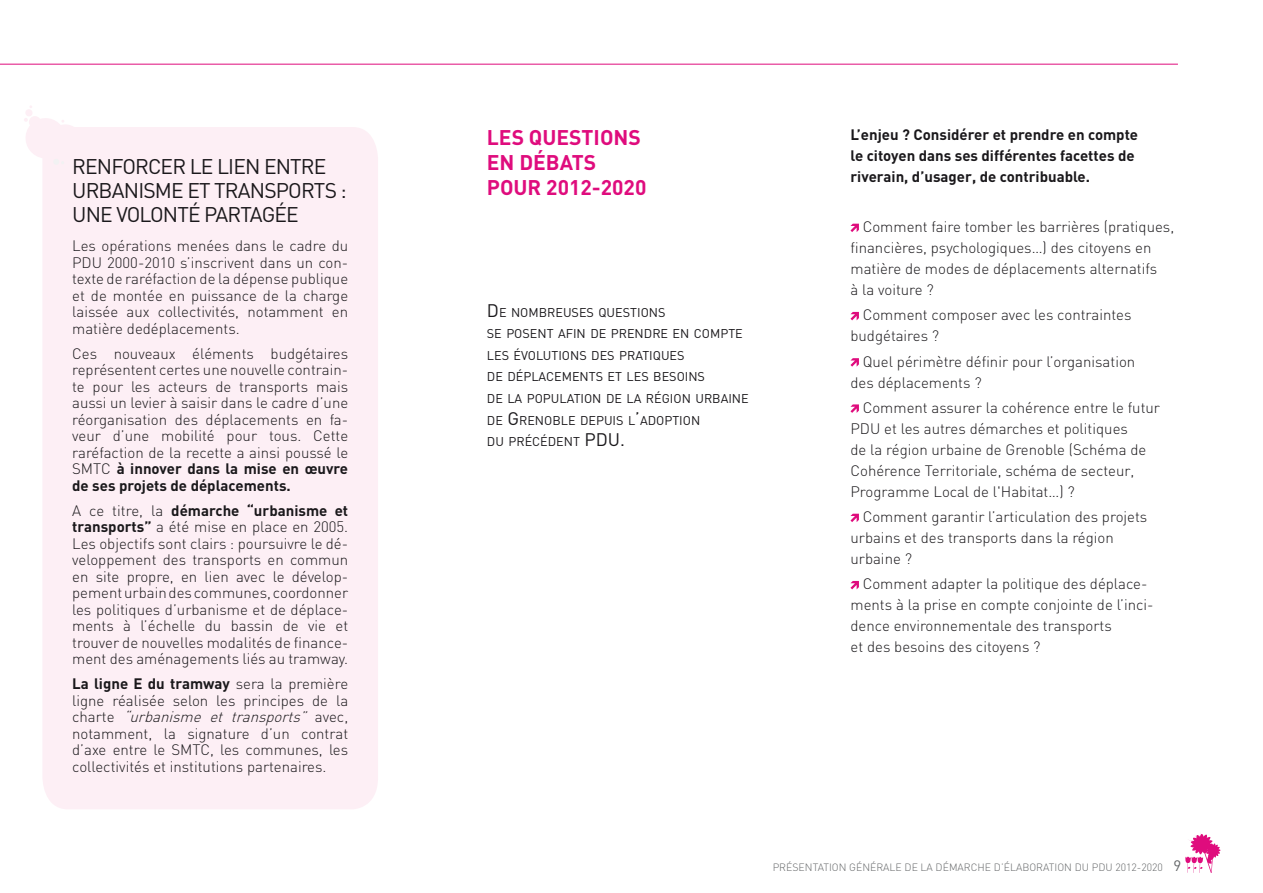
<style>
.page{position:relative;width:1263px;height:893px;background:#fff}
.page>*{position:absolute;margin:0;border:0;box-sizing:border-box;transform-origin:0 0}
.t1{font:21px "DIN";letter-spacing:-.04em;color:#1a181b}
.t2{font:700 21px/25.2px "DIN";color:#df0c7d}
.t3{font:300 15px/16.5px "DIN";color:#1a181b}
.t4{font:700 15px/21px "DIN";color:#1a181b}
.t5{font:12.6px/21.6px "DIN";color:#1a181b}
.t6{font:300 10.5px "DIN";color:#646668}
.s1{font-weight:700}
.s2{font-style:italic}
.s3{font-size:18px}
.s4{font-weight:400;font-size:15px}
</style>
<div class="page">
<svg style="left:1185px;top:833px;width:35px;height:40px"></svg>
<hr style="left:0;top:64px;width:1178px;height:1px;background:#df0c7d">
<svg style="left:850px;top:224px;width:9px;height:8px"></svg>
<svg style="left:850px;top:312px;width:9px;height:8px"></svg>
<svg style="left:850px;top:358px;width:9px;height:9px"></svg>
<svg style="left:850px;top:404px;width:9px;height:9px"></svg>
<svg style="left:850px;top:514px;width:9px;height:8px"></svg>
<svg style="left:850px;top:581px;width:9px;height:8px"></svg>
<div style="left:43px;top:127px;width:335px;height:682px;background:#fdeff5"></div>
<svg style="left:24px;top:106px;width:60px;height:59px"></svg>
<h1 class="t1" style="left:72px;top:153px;width:217px">REN FORCER LE LI EN ENTR</h1>
<h1 class="t1" style="left:314px;top:153px;width:14px">E</h1>
<h1 class="t1" style="left:72px;top:177px;width:26px">URBANI</h1>
<h1 class="t1" style="left:143px;top:177px;width:84px">SME ET TRAN</h1>
<h1 class="t1" style="left:264px;top:177px;width:25px">SPORT</h1>
<h1 class="t1" style="left:325px;top:177px;width:24px">S:</h1>
<h1 class="t1" style="left:72px;top:201px;width:91px">UNE VOLONTÉ</h1>
<h1 class="t1" style="left:204px;top:201px;width:13px">PARTA</h1>
<h1 class="t1" style="left:262px;top:201px;width:39px">GÉE</h1>
<p class="t3" style="left:72px;top:237px;width:277px">Les opérations menées dans le cadre du<br>PDU</p>
<p class="t3" style="left:72px;top:254px;width:278px;text-indent:35px">2000-2010 s’inscrivent dans un con&shy;texte de raréfaction de la dépense publique et de montée en puissance de la charge laissée aux collectivités, notamment en matière dedéplacements.</p>
<p class="t3" style="left:72px;top:345px;width:278px">Ces nouveaux éléments budgétaires représentent certes une nouvelle contrain&shy;te pour les acteurs de transports mais aussi un levier à saisir dans le cadre d’une réorganisation des déplacements en fa&shy;veur d’une mobilité pour tous. Cette raréfaction de la recette a ainsi poussé le SMTC</p>
<p class="t4" style="left:72px;top:460px;width:277px;line-height:16.5px;text-indent:45px">à innover dans la mise en œuvre de ses projets de déplacements.</p>
<p class="t3" style="left:72px;top:502px;width:278px">A ce titre, la <span class="s1">démarche “urbanisme et transports”</span> a été mise en place en 2005.<br>Les objectifs sont clairs : poursuivre le dé&shy;veloppement des transports en commun en site propre, en lien avec le dévelop&shy;pement urbain des communes, coordonner les politiques d’urbanisme et de déplace&shy;ments à l’échelle du bassin de vie et trouver de nouvelles modalités de finance&shy;ment des aménagements liés au tramway.</p>
<p class="t3" style="left:72px;top:675px;width:278px;text-align:justify"><span class="s1">La ligne E du tramway</span> sera la première ligne réalisée selon les principes de la c h a rt e <span class="s2">“urbanisme et transports”</span> a v e c , notamment, la signature d’un contrat d’axe entre le SMTC</p>
<p class="t3" style="left:72px;top:741px;width:278px;text-indent:138px">, les communes, les collectivités et institutions partenaires.</p>
<h1 class="t2" style="left:487px;top:124px;width:161px">LES QUESTIONS<br>EN DÉBATS<br>POUR 2012-2020</h1>
<p class="t4" style="left:850px;top:123px;width:289px">L’enjeu ? Considérer et prendre en compte le citoyen dans ses différentes facettes de riverain, d’usager, de contribuable.</p>
<p class="t3" style="left:850px;top:216px;width:325px;line-height:21px;text-indent:12px">Comment faire tomber les barrières (pratiques, financières, psychologiques…) des citoyens en matière de modes de déplacements alternatifs<br>à la voiture ?</p>
<p class="t3" style="left:850px;top:304px;width:282px;line-height:21px;text-indent:12px">Comment composer avec les contraintes budgétaires ?</p>
<p class="t3" style="left:850px;top:351px;width:286px;line-height:21px;text-indent:12px">Quel périmètre définir pour l’organisation des déplacements ?</p>
<p class="t3" style="left:863px;top:399px;width:299px">Comment assurer la cohérence entre le futur</p>
<p class="t3" style="left:850px;top:420px;width:10px">PDU</p>
<p class="t5" style="left:487px;top:301px;width:263px"><span class="s3">D</span> E NOMBREUSES QUESTIONS<br>SE POSENT AFIN DE PRENDRE EN COMPTE<br>LES ÉVOLUTIONS DES PRATIQUES<br>DE DÉPLACEMENTS ET LES BESOINS<br>DE LA POPULATION DE LA RÉGION URBAINE<br>DE <span class="s3">G</span> RENOBLE DEPUIS L<span class="s3">’</span>ADOPTION<br>DU PRÉCÉDENT <span class="s3">PDU.</span></p>
<p class="t3" style="left:850px;top:418px;width:297px;line-height:21px;text-indent:34px">et les autres démarches et politiques de la région urbaine de Grenoble (Schéma de Cohérence Territoriale, schéma de secteur, Programme Local de l'Habitat…) ?</p>
<p class="t3" style="left:850px;top:506px;width:298px;line-height:21px;text-indent:12px">Comment garantir l’articulation des projets urbains et des transports dans la région urbaine ?</p>
<p class="t3" style="left:850px;top:573px;width:302px;line-height:21px;text-indent:12px">Comment adapter la politique des déplace&shy;ments à la prise en compte conjointe de l’inci&shy;dence environnementale des transports<br>et des besoins des citoyens ?</p>
<p class="t6" style="left:773px;top:861px;width:327px">présentation générale de la démarche d’élaboration du PDU</p>
<p class="t6" style="left:1115px;top:861px;width:67px">2012-2020 <span class="s4">9</span></p>
</div>
